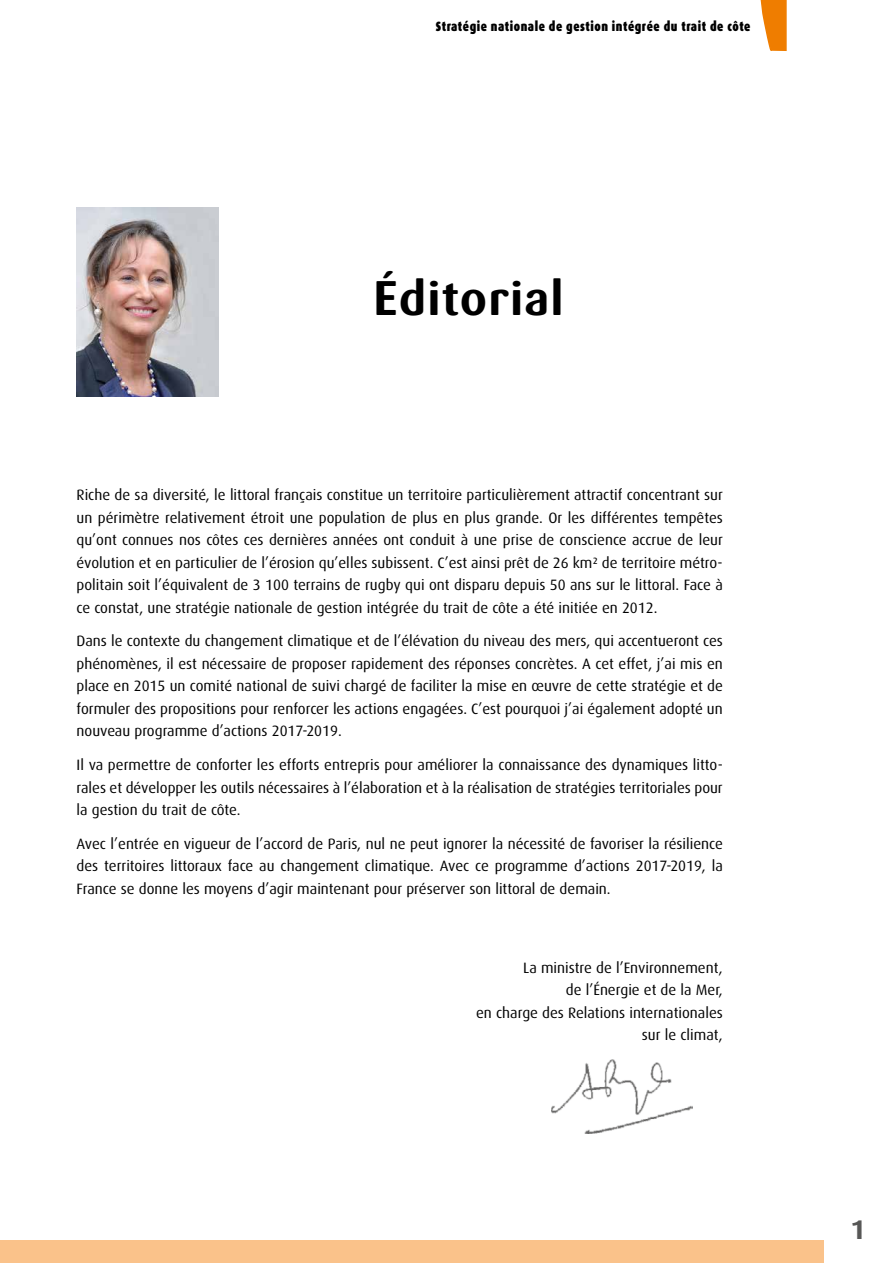
<style>
.page{position:relative;width:893px;height:1263px;background:#fff}
.page>*{position:absolute;margin:0;border:0;box-sizing:border-box;transform-origin:0 0}
.t1{font:700 48px "Sari";letter-spacing:.02em;color:#000}
.t2{font:700 27px "Dax";color:#575756}
.t3{font:15px/22.5px "Dax OT";color:#000;text-align:justify}
.t4{font:900 13.5px "Dax";letter-spacing:.05em;color:#000;scale:.8 1}
</style>
<div class="page">
<svg style="left:760px;top:0;width:27px;height:51px"></svg>
<div style="left:0;top:1240px;width:823px;height:23px;background:#fac28a"></div>
<img style="left:77px;top:208px;width:142px;height:189px">
<img style="left:551px;top:1059px;width:141px;height:75px">
<p class="t4" style="left:436px;top:19px;width:395px">Stratégie nationale de gestion intégrée du trait de côte</p>
<h1 class="t1" style="left:374px;top:270px;width:192px">Éditorial</h1>
<p class="t3" style="left:77px;top:484px;width:648px">Riche de sa diversité, le littoral français constitue un territoire particulièrement attractif concentrant sur un périmètre relativement étroit une population de plus en plus grande. Or les différentes tempêtes qu’ont connues nos côtes ces dernières années ont conduit à une prise de conscience accrue de leur évolution et en particulier de l’érosion qu’elles subissent. C’est ainsi prêt de 26 km² de territoire métro&shy;politain soit l’équivalent de 3 100 terrains de rugby qui ont disparu depuis 50 ans sur le littoral. Face à ce constat, une stratégie nationale de gestion intégrée du trait de côte a été initiée en 2012.</p>
<p class="t3" style="left:77px;top:630px;width:648px">Dans le contexte du changement climatique et de l’élévation du niveau des mers, qui accentueront ces phénomènes, il est nécessaire de proposer rapidement des réponses concrètes. A cet effet, j’ai mis en place en 2015 un comité national de suivi chargé de faciliter la mise en œuvre de cette stratégie et de formuler des propositions pour renforcer les actions engagées. C’est pourquoi j’ai également adopté un nouveau programme d’actions 2017-2019.</p>
<p class="t3" style="left:77px;top:754px;width:648px">Il va permettre de conforter les efforts entrepris pour améliorer la connaissance des dynamiques litto&shy;rales et développer les outils nécessaires à l’élaboration et à la réalisation de stratégies territoriales pour la gestion du trait de côte.</p>
<p class="t3" style="left:77px;top:833px;width:648px">Avec l’entrée en vigueur de l’accord de Paris, nul ne peut ignorer la nécessité de favoriser la résilience des territoires littoraux face au changement climatique. Avec ce programme d’actions 2017-2019, la France se donne les moyens d’agir maintenant pour préserver son littoral de demain.</p>
<p class="t3" style="left:476px;top:956px;width:248px;text-align:right">La ministre de l’Environnement,<br>de l’Énergie et de la Mer,<br>en charge des Relations internationales sur le climat,</p>
<h2 class="t2" style="left:850px;top:1214px;width:17px">1</h2>
</div>
